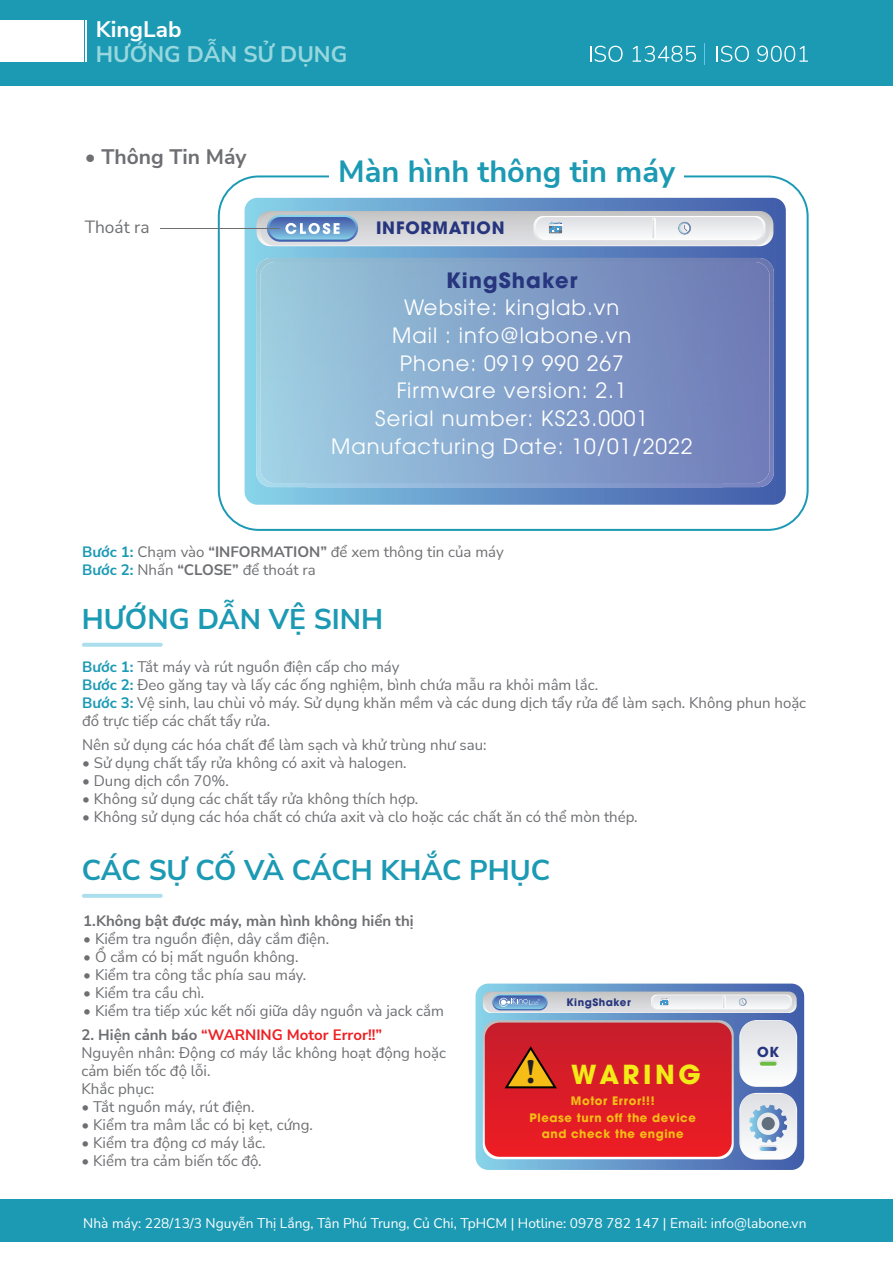
<style>
.page{position:relative;width:893px;height:1263px;background:#fff}
.page>*{position:absolute;margin:0;border:0;box-sizing:border-box;transform-origin:0 0}
.t1{font:700 30.6px "Nunito Sans";color:#1c9ab4}
.t2{font:700 28.5px "Nunito Sans";color:#1c9ab4}
.t3{font:700 26.1px "UTM Avo";letter-spacing:.135em;color:#f2eb17}
.t4{font:700 22.5px "Nunito Sans";color:#97d7de}
.t5{font:700 22.5px "Nunito Sans";color:#fff}
.t6{font:21px/27.6px "UTM Avo";letter-spacing:.05em;color:#fff;text-align:center}
.t7{font:700 21px "Nunito Sans";color:#6e6f72}
.t8{font:700 21px "UTM Avo";letter-spacing:.05em;color:#27357e}
.t9{font:17.25px "Nunito Sans";color:#6e6f72}
.t10{font:700 16.95px "UTM Avo";letter-spacing:.05em;color:#27357e}
.t11{font:15px/18px "Nunito Sans";color:#6e6f72}
.t12{font:700 15px "Nunito Sans";color:#6e6f72}
.t13{font:13.8px "Nunito Sans";color:#fff}
.t14{font:700 13.65px "UTM Avo";color:#27357e}
.t15{font:700 11.55px/16.8px "UTM Avo";letter-spacing:.05em;color:#f6bd16;text-align:center}
.t16{font:700 10.35px "UTM Avo";letter-spacing:.05em;color:#27357e}
.s1{font-weight:700;color:#1c9ab4}
.s2{font-weight:700}
.s3{font-weight:700;color:#ee1f23}
</style>
<div class="page">
<svg style="left:82px;top:643px;width:81px;height:4px"></svg>
<hr style="left:82px;top:894px;width:81px;height:4px;background:#acdfed;border-radius:2px">
<div style="left:0;top:1199px;width:893px;height:42px;background:#1c9ab4"></div>
<div style="left:0;top:0;width:893px;height:85px;background:#1c9ab4"></div>
<hr style="left:85px;top:21px;width:2px;height:41px;background:#fff">
<svg style="left:590px;top:46px;width:33px;height:16px"></svg>
<svg style="left:633px;top:46px;width:63px;height:16px"></svg>
<svg style="left:716px;top:46px;width:33px;height:16px"></svg>
<svg style="left:757px;top:46px;width:51px;height:16px"></svg>
<svg style="left:704px;top:43px;width:1px;height:22px"></svg>
<div style="left:0;top:21px;width:83px;height:41px;background:#fff"></div>
<svg style="left:245px;top:198px;width:541px;height:307px;background:#6696c9"></svg>
<svg style="left:256px;top:211px;width:517px;height:35px;background:#cdd3dc"></svg>
<img style="left:256px;top:258px;width:518px;height:45px">
<img style="left:256px;top:303px;width:51px;height:184px">
<img style="left:723px;top:303px;width:51px;height:184px">
<img style="left:307px;top:483px;width:416px;height:4px">
<img style="left:260px;top:262px;width:510px;height:221px">
<hr style="left:160px;top:228px;width:120px;height:1px;background:#6e6f72">
<svg style="left:476px;top:983px;width:328px;height:187px;background:#6a99ca"></svg>
<svg style="left:483px;top:991px;width:314px;height:22px;background:#c9d1db"></svg>
<svg style="left:483px;top:1020px;width:314px;height:140px;background:#d34b54"></svg>
<h3 class="t5" style="left:96px;top:13px;width:87px">KingLab</h3>
<h3 class="t4" style="left:96px;top:38px;width:253px">HƯỚNG DẪN SỬ DỤNG</h3>
<h3 class="t7" style="left:85px;top:142px;width:163px">• Thông Tin Máy</h3>
<p class="t9" style="left:85px;top:215px;width:66px">Thoát ra</p>
<h1 class="t1" style="left:338px;top:150px;width:339px">Màn hình thông tin máy</h1>
<p class="t10" style="left:376px;top:213px;width:130px">INFORMATION</p>
<h3 class="t8" style="left:446px;top:262px;width:133px">KingShaker</h3>
<h3 class="t6" style="left:331px;top:292px;width:363px">Website: kinglab.vn<br>Mail : info@labone.vn<br>Phone: 0919 990 267<br>Firmware version: 2.1<br>Serial number: KS23.0001<br>Manufacturing Date: 10/01/2022</h3>
<p class="t11" style="left:82px;top:542px;width:423px"><span class="s1">Bước 1:</span> Chạm vào <span class="s2">“INFORMATION”</span> để xem thông tin của máy<br><span class="s1">Bước 2:</span> Nhấn <span class="s2">“CLOSE”</span> để thoát ra</p>
<h2 class="t2" style="left:82px;top:599px;width:303px">HƯỚNG DẪN VỆ SINH</h2>
<p class="t11" style="left:82px;top:657px;width:726px"><span class="s1">Bước 1:</span> Tắt máy và rút nguồn điện cấp cho máy<br><span class="s1">Bước 2:</span> Đeo găng tay và lấy các ống nghiệm, bình chứa mẫu ra khỏi mâm lắc.<br><span class="s1">Bước 3:</span> Vệ sinh, lau chùi vỏ máy. Sử dụng khăn mềm và các dung dịch tẩy rửa để làm sạch. Không phun hoặc đổ trực tiếp các chất tẩy rửa.</p>
<p class="t11" style="left:82px;top:735px;width:406px">Nên sử dụng các hóa chất để làm sạch và khử trùng như sau:</p>
<p class="t11" style="left:82px;top:753px;width:326px">• Sử dụng chất tẩy rửa không có axit và halogen.</p>
<p class="t11" style="left:82px;top:771px;width:148px">• Dung dịch cồn 70%.</p>
<p class="t11" style="left:82px;top:789px;width:338px">• Không sử dụng các chất tẩy rửa không thích hợp.</p>
<p class="t11" style="left:82px;top:807px;width:557px">• Không sử dụng các hóa chất có chứa axit và clo hoặc các chất ăn có thể mòn thép.</p>
<h2 class="t2" style="left:82px;top:850px;width:470px">CÁC SỰ CỐ VÀ CÁCH KHẮC PHỤC</h2>
<p class="t12" style="left:83px;top:910px;width:332px">1.Không bật được máy, màn hình không hiển thị</p>
<p class="t11" style="left:83px;top:929px;width:247px">• Kiểm tra nguồn điện, dây cắm điện.</p>
<p class="t11" style="left:83px;top:947px;width:217px">• Ổ cắm có bị mất nguồn không.</p>
<p class="t11" style="left:83px;top:965px;width:224px">• Kiểm tra công tắc phía sau máy.</p>
<p class="t11" style="left:83px;top:983px;width:123px">• Kiểm tra cầu chì.</p>
<p class="t11" style="left:83px;top:1001px;width:362px">• Kiểm tra tiếp xúc kết nối giữa dây nguồn và jack cắm</p>
<p class="t11" style="left:81px;top:1025px;width:366px"><span class="s2">2. Hiện cảnh báo</span> <span class="s3">“WARNING Motor Error!!”<br></span>Nguyên nhân: Động cơ máy lắc không hoạt động hoặc cảm biến tốc độ lỗi.<br>Khắc phục:</p>
<p class="t11" style="left:81px;top:1097px;width:175px">• Tắt nguồn máy, rút điện.</p>
<p class="t11" style="left:81px;top:1115px;width:233px">• Kiểm tra mâm lắc có bị kẹt, cứng.</p>
<p class="t11" style="left:81px;top:1133px;width:186px">• Kiểm tra động cơ máy lắc.</p>
<p class="t11" style="left:81px;top:1151px;width:182px">• Kiểm tra cảm biến tốc độ.</p>
<p class="t16" style="left:566px;top:993px;width:66px">KingShaker</p>
<h3 class="t3" style="left:571px;top:1053px;width:131px">WARING</h3>
<p class="t15" style="left:530px;top:1091px;width:168px">Motor Error!!!<br>Please turn off the device and check the engine</p>
<p class="t14" style="left:757px;top:1040px;width:24px">OK</p>
<p class="t13" style="left:83px;top:1213px;width:725px">Nhà máy: 228/13/3 Nguyễn Thị Lắng, Tân Phú Trung, Củ Chi, TpHCM | Hotline: 0978 782 147 | Email: info@labone.vn</p>
</div>
